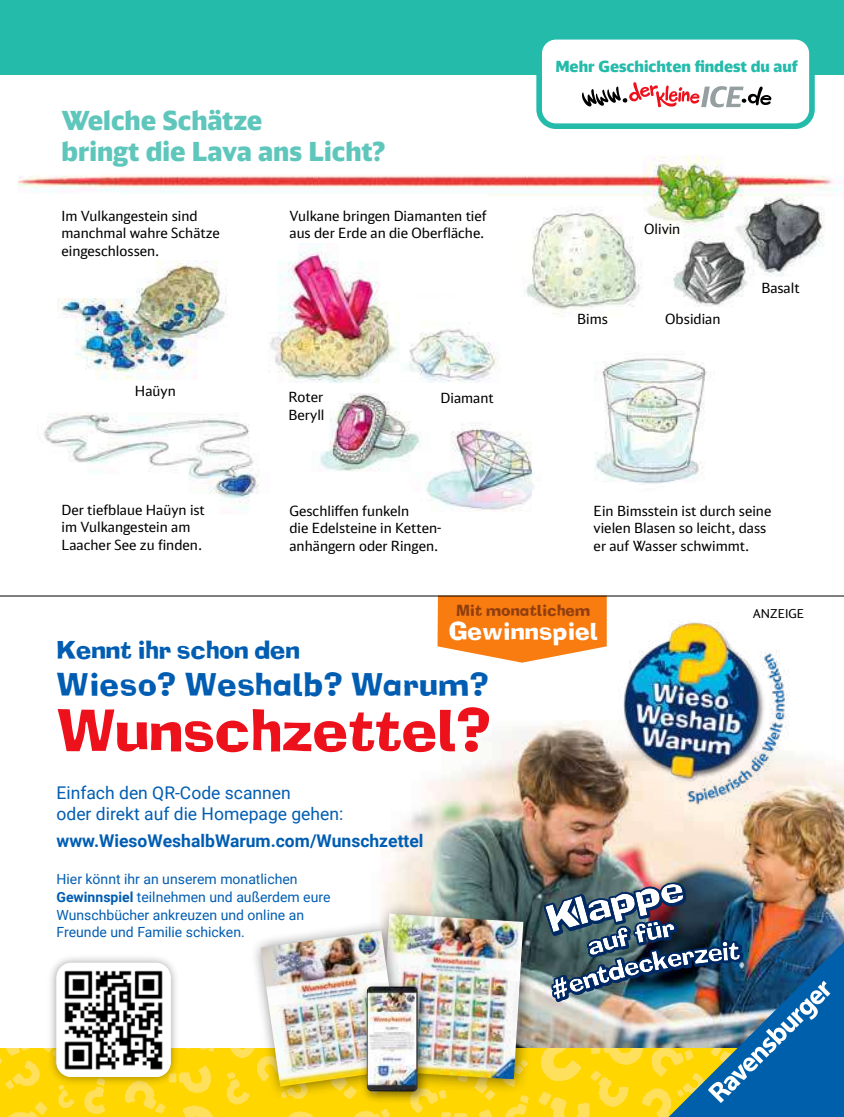
<style>
.page{position:relative;width:844px;height:1117px;background:#fff}
.page>*{position:absolute;margin:0;border:0;box-sizing:border-box;transform-origin:0 0}
.t1{font:61.25px "Ade Reg RV";color:#ed111c}
.t2{font:33.25px "Ade Reg RV";letter-spacing:.02em;color:#005db2}
.t3{font:900 26.25px/31.5px "DB Head";color:#5fc6bc}
.t4{font:26.25px "Ade Reg RV";color:#005db2}
.t5{font:25.38px "Ade Reg RV";letter-spacing:.01em;color:#fff}
.t6{font:17.5px/21px "Roboto";color:#005db2}
.t7{font:700 17.5px "Roboto";color:#005db2}
.t8{font:16.45px "Ade Reg RV";letter-spacing:.01em;color:#913e0f}
.t9{font:900 15.4px "DB Head";color:#24bbab}
.t10{font:14px/17.5px "DB Head";color:#000}
.t11{font:14px/17.5px "Roboto";color:#005db2}
.t12{font:12.25px "DB Head";color:#000}
.s1{font-weight:700}
</style>
<div class="page">
<img style="left:320px;top:393px;width:214px;height:119px">
<img style="left:44px;top:413px;width:216px;height:96px">
<img style="left:18px;top:97px;width:821px;height:222px">
<img style="left:594px;top:355px;width:113px;height:129px">
<img style="left:58px;top:260px;width:173px;height:120px">
<img style="left:260px;top:243px;width:246px;height:140px">
<img style="left:382px;top:662px;width:461px;height:386px">
<svg style="left:437px;top:596px;width:169px;height:66px;background:#f7892b"></svg>
<img style="left:0;top:1048px;width:543px;height:68px">
<div style="left:368px;top:901px;width:170px;height:193px;background:#000;opacity:.5"></div>
<img style="left:379px;top:913px;width:144px;height:165px">
<div style="left:250px;top:920px;width:164px;height:180px;background:#000;opacity:.5"></div>
<img style="left:260px;top:930px;width:141px;height:156px">
<div style="left:359px;top:980px;width:70px;height:124px;background:#000;opacity:.5"></div>
<img style="left:366px;top:986px;width:52px;height:105px">
<div style="left:47px;top:952px;width:133px;height:134px;background:#000;opacity:.4"></div>
<img style="left:56px;top:962px;width:115px;height:114px">
<img style="left:598px;top:599px;width:206px;height:224px">
<img style="left:543px;top:882px;width:300px;height:234px">
<hr style="left:0;top:595px;width:843px;height:1px;background:#000">
<div style="left:0;top:0;width:843px;height:74px;background:#24bbab"></div>
<div style="left:539px;top:37px;width:272px;height:89px;background:#fff;border-radius:17px"></div>
<div style="left:536px;top:34px;width:278px;height:95px;border:6px solid #24bbab;border-radius:17px"></div>
<svg style="left:582px;top:82px;width:189px;height:25px"></svg>
<h3 class="t3" style="left:61px;top:104px;width:325px">Welche Schätze<br>bringt die Lava ans Licht?</h3>
<p class="t10" style="left:61px;top:207px;width:160px">Im Vulkangestein sind manchmal wahre Schätze eingeschlossen.</p>
<p class="t10" style="left:135px;top:382px;width:42px">Haüyn</p>
<p class="t10" style="left:289px;top:207px;width:199px">Vulkane bringen Diamanten tief aus der Erde an die Oberfläche.</p>
<p class="t10" style="left:288px;top:388px;width:37px">Roter<br>Beryll</p>
<p class="t10" style="left:440px;top:389px;width:55px">Diamant</p>
<p class="t9" style="left:555px;top:57px;width:244px">Mehr Geschichten findest du auf</p>
<p class="t10" style="left:644px;top:219px;width:38px">Olivin</p>
<p class="t10" style="left:577px;top:310px;width:32px">Bims</p>
<p class="t10" style="left:665px;top:310px;width:57px">Obsidian</p>
<p class="t10" style="left:761px;top:278px;width:40px">Basalt</p>
<p class="t10" style="left:61px;top:501px;width:145px">Der tiefblaue Haüyn ist im Vulkangestein am<br>Laacher See zu finden.</p>
<p class="t10" style="left:593px;top:501px;width:179px">Ein Bimsstein ist durch seine vielen Blasen so leicht, dass er auf Wasser schwimmt.</p>
<p class="t10" style="left:289px;top:501px;width:153px">Geschliffen funkeln<br>die Edelsteine in Ketten&shy;anhängern oder Ringen.</p>
<p class="t8" style="left:456px;top:600px;width:135px">Mit monatlichem</p>
<h3 class="t5" style="left:449px;top:616px;width:150px">Gewinnspiel</h3>
<h3 class="t4" style="left:56px;top:635px;width:245px">Kennt ihr schon den</h3>
<h2 class="t2" style="left:56px;top:665px;width:433px">Wieso? Weshalb? Warum?</h2>
<h1 class="t1" style="left:56px;top:696px;width:435px">Wunschzettel?</h1>
<p class="t6" style="left:56px;top:781px;width:288px">Einfach den QR-Code scannen<br>oder direkt auf die Homepage gehen:</p>
<p class="t7" style="left:56px;top:828px;width:368px">www.WiesoWeshalbWarum.com/Wunschzettel</p>
<p class="t11" style="left:56px;top:870px;width:275px">Hier könnt ihr an unserem monatlichen <span class="s1">Gewinnspiel</span> teilnehmen und außerdem eure Wunschbücher ankreuzen und online an Freunde und Familie schicken.</p>
<p class="t12" style="left:752px;top:605px;width:53px">ANZEIGE</p>
</div>
